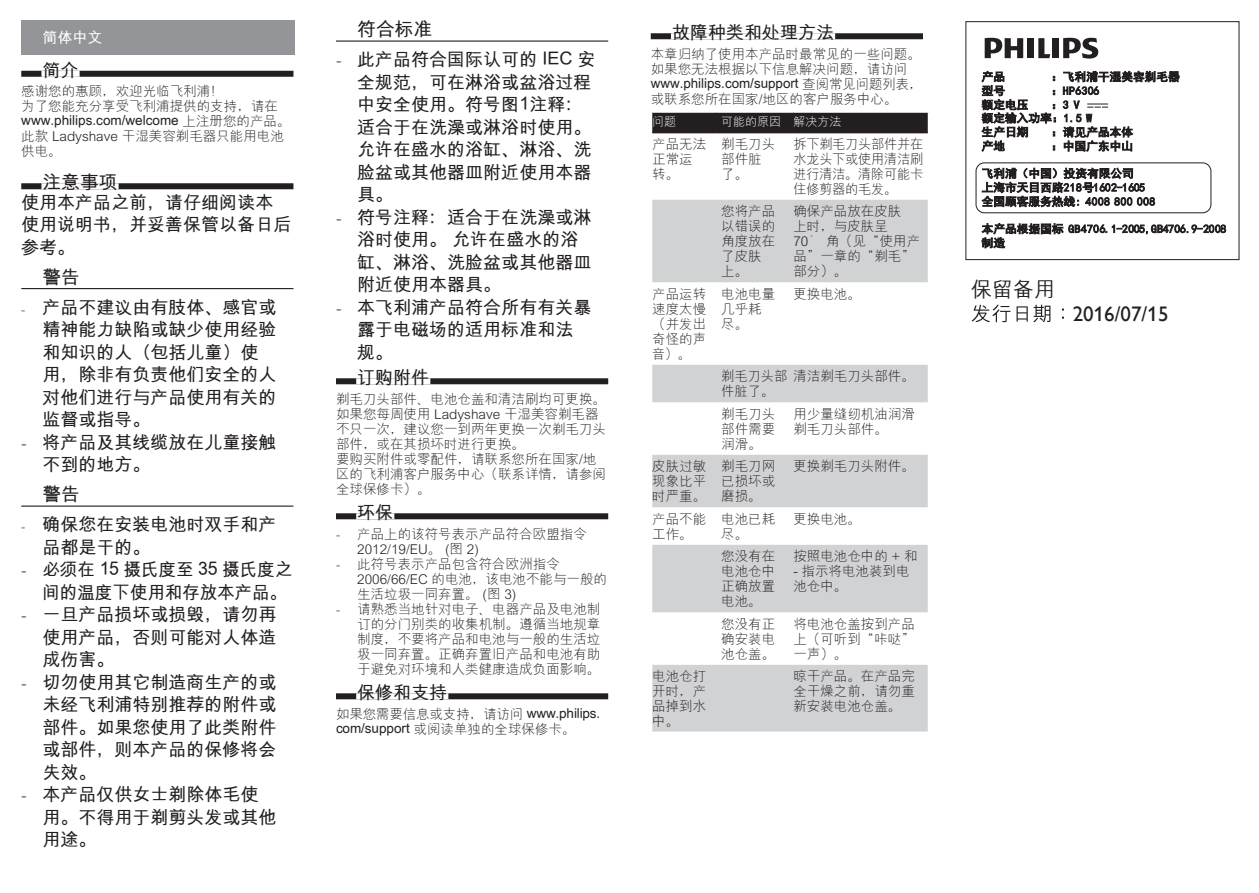
<style>
.page{position:relative;width:1259px;height:893px;background:#fff}
.page>*{position:absolute;margin:0;border:0;box-sizing:border-box;transform-origin:0 0}
.t1{font:21px "Gill Sans Alt One WGL";color:#231f20}
.t2{font:21px "M Hei GB Medium";color:#231f20}
.t3{font:18.75px "M Hei GB Bold";color:#231f20}
.t4{font:18px/22.5px "M Hei GB Bold";color:#231f20}
.t5{font:15px "M Hei GB Bold";color:#fff}
.t6{font:13.5px/15px "M Hei GB Light";color:#231f20}
.t7{font:13.5px "M Hei GB Bold";color:#231f20}
.t8{font:12px "M Hei GB Light";color:#fff}
.s1{font-family:"M Hei GB Light"}
.s2{font-family:"Gill Sans Alt One WGL Light";font-size:13.5px}
.s3{font-family:"Gill Sans Alt One WGL Light"}
.s4{font-family:"M Hei GB Bold"}
</style>
<div class="page">
<div style="left:21px;top:71px;width:272px;height:6px;background:#231f20"></div>
<div style="left:41px;top:71px;width:39px;height:6px;background:#fff"></div>
<div style="left:21px;top:183px;width:272px;height:6px;background:#231f20"></div>
<div style="left:41px;top:183px;width:78px;height:6px;background:#fff"></div>
<hr style="left:21px;top:288px;width:272px;height:1px;background:#231f20">
<hr style="left:21px;top:506px;width:272px;height:1px;background:#231f20">
<div style="left:21px;top:20px;width:273px;height:34px;background:#939598"></div>
<hr style="left:336px;top:41px;width:272px;height:1px;background:#231f20">
<div style="left:336px;top:378px;width:272px;height:6px;background:#231f20"></div>
<div style="left:356px;top:378px;width:74px;height:6px;background:#fff"></div>
<div style="left:336px;top:513px;width:272px;height:6px;background:#231f20"></div>
<div style="left:356px;top:513px;width:38px;height:6px;background:#fff"></div>
<div style="left:336px;top:693px;width:272px;height:6px;background:#231f20"></div>
<div style="left:356px;top:693px;width:92px;height:6px;background:#fff"></div>
<div style="left:651px;top:33px;width:272px;height:6px;background:#231f20"></div>
<div style="left:671px;top:33px;width:164px;height:6px;background:#fff"></div>
<svg style="left:652px;top:200px;width:275px;height:532px;fill:#d1d2d4"></svg>
<div style="left:651px;top:112px;width:276px;height:21px;background:#231f20"></div>
<hr style="left:715px;top:111px;width:78px;height:2px;background:#fff">
<hr style="left:793px;top:111px;width:136px;height:2px;background:#fff">
<hr style="left:652px;top:132px;width:63px;height:1px;background:#231f20">
<hr style="left:715px;top:132px;width:78px;height:1px;background:#231f20">
<hr style="left:793px;top:132px;width:134px;height:1px;background:#231f20">
<svg style="left:965px;top:21px;width:274px;height:239px"></svg>
<svg style="left:1038px;top:38px;width:12px;height:20px"></svg>
<div style="left:1027px;top:38px;width:7px;height:20px;background:#231f20"></div>
<div style="left:1052px;top:38px;width:6px;height:20px;background:#231f20"></div>
<svg style="left:1063px;top:38px;width:35px;height:21px"></svg>
<svg style="left:984px;top:38px;width:39px;height:20px"></svg>
<svg style="left:1063px;top:68px;width:117px;height:84px"></svg>
<svg style="left:971px;top:304px;width:39px;height:18px"></svg>
<svg style="left:1016px;top:306px;width:11px;height:16px"></svg>
<svg style="left:1033px;top:305px;width:17px;height:17px"></svg>
<p class="t5" style="left:43px;top:30px;width:61px">简体中文</p>
<h3 class="t4" style="left:43px;top:59px;width:37px">简介</h3>
<p class="t6" style="left:21px;top:84px;width:258px">感谢您的惠顾，欢迎光临飞利浦！<br>为了您能充分享受飞利浦提供的支持，请在</p>
<p class="t7" style="left:21px;top:114px;width:271px">www.philips.com/welcome <span class="s1">上注册您的产品。</span></p>
<p class="t6" style="left:21px;top:129px;width:264px">此款 Ladyshave 干湿美容剃毛器只能用电池供电。</p>
<h2 class="t3" style="left:43px;top:173px;width:76px">注意事项</h2>
<h3 class="t4" style="left:21px;top:191px;width:272px">使用本产品之前，请仔细阅读本使用说明书，并妥善保管以备日后参考。</h3>
<h2 class="t3" style="left:43px;top:267px;width:39px">警告</h2>
<h3 class="t4" style="left:43px;top:296px;width:236px;text-indent:-21px"><span class="s2">-</span> 产品不建议由有肢体、感官或精神能力缺陷或缺少使用经验和知识的人（包括儿童）使用，除非有负责他们安全的人对他们进行与产品使用有关的监督或指导。</h3>
<h3 class="t4" style="left:43px;top:431px;width:236px;text-indent:-21px"><span class="s3">-</span> 将产品及其线缆放在儿童接触不到的地方。</h3>
<h2 class="t3" style="left:43px;top:485px;width:39px">警告</h2>
<h3 class="t4" style="left:43px;top:513px;width:236px;text-indent:-21px"><span class="s2">-</span> 确保您在安装电池时双手和产品都是干的。</h3>
<h3 class="t4" style="left:21px;top:558px;width:272px;text-align:right"><span class="s3">-</span> 必须在 15 摄氏度至 35 摄氏度之间的温度下使用和存放本产品。</h3>
<h3 class="t4" style="left:43px;top:603px;width:235px;text-align:justify;text-indent:-21px"><span class="s3">-</span> 一旦产品损坏或损毁，请勿再使用产品，否则可能对人体造成伤害。</h3>
<h3 class="t4" style="left:43px;top:671px;width:235px;text-align:justify;text-indent:-21px"><span class="s3">-</span> 切勿使用其它制造商生产的或未经飞利浦特别推荐的附件或部件。如果您使用了此类附件或部件，则本产品的保修将会失效。</h3>
<h3 class="t4" style="left:43px;top:783px;width:235px;text-indent:-21px"><span class="s3">-</span> 本产品仅供女士剃除体毛使用。不得用于剃剪头发或其他用途。</h3>
<h2 class="t3" style="left:357px;top:20px;width:76px">符合标准</h2>
<h3 class="t4" style="left:357px;top:48px;width:240px;text-indent:-21px"><span class="s3">-</span> 此产品符合国际认可的 IEC 安全规范，可在淋浴或盆浴过程中安全使用。符号图1注释：适合于在洗澡或淋浴时使用。允许在盛水的浴缸、淋浴、洗脸盆或其他器皿附近使用本器具。</h3>
<h3 class="t4" style="left:357px;top:206px;width:235px;text-indent:-21px"><span class="s3">-</span> 符号注释：适合于在洗澡或淋浴时使用。 允许在盛水的浴缸、淋浴、洗脸盆或其他器皿附近使用本器具。</h3>
<h3 class="t4" style="left:357px;top:296px;width:235px;text-indent:-21px"><span class="s3">-</span> 本飞利浦产品符合所有有关暴露于电磁场的适用标准和法规。</h3>
<h3 class="t4" style="left:357px;top:366px;width:73px">订购附件</h3>
<p class="t6" style="left:336px;top:392px;width:272px">剃毛刀头部件、电池仓盖和清洁刷均可更换。如果您每周使用 Ladyshave 干湿美容剃毛器不只一次，建议您一到两年更换一次剃毛刀头部件，或在其损坏时进行更换。<br>要购买附件或零配件，请联系您所在国家/地区的飞利浦客户服务中心（联系详情，请参阅全球保修卡）。</p>
<h3 class="t4" style="left:357px;top:501px;width:37px">环保</h3>
<p class="t6" style="left:357px;top:527px;width:231px;text-indent:-21px"><span class="s3">-</span> 产品上的该符号表示产品符合欧盟指令<br>2012/19/EU。 (图 2)</p>
<p class="t6" style="left:357px;top:557px;width:251px;text-indent:-21px"><span class="s3">-</span> 此符号表示产品包含符合欧洲指令<br>2006/66/EC 的电池，该电池不能与一般的生活垃圾一同弃置。 (图 3)</p>
<p class="t6" style="left:357px;top:602px;width:244px;text-align:justify;text-indent:-21px"><span class="s3">-</span> 请熟悉当地针对电子、电器产品及电池制订的分门别类的收集机制。遵循当地规章制度，不要将产品和电池与一般的生活垃圾一同弃置。正确弃置旧产品和电池有助于避免对环境和人类健康造成负面影响。</p>
<h3 class="t4" style="left:357px;top:681px;width:91px">保修和支持</h3>
<p class="t6" style="left:336px;top:707px;width:266px">如果您需要信息或支持，请访问 <span class="s4">www.philips. com/support</span> 或阅读单独的全球保修卡。</p>
<h3 class="t4" style="left:672px;top:21px;width:164px">故障种类和处理方法</h3>
<p class="t6" style="left:651px;top:47px;width:271px">本章归纳了使用本产品时最常见的一些问题。如果您无法根据以下信息解决问题，请访问</p>
<p class="t7" style="left:651px;top:77px;width:273px">www.philips.com/support <span class="s1">查阅常见问题列表，</span></p>
<p class="t6" style="left:651px;top:92px;width:248px">或联系您所在国家/地区的客户服务中心。</p>
<p class="t8" style="left:652px;top:115px;width:25px">问题</p>
<p class="t8" style="left:721px;top:115px;width:122px">可能的原因 解决方法</p>
<p class="t6" style="left:652px;top:137px;width:55px">产品无法正常运转。</p>
<p class="t6" style="left:721px;top:137px;width:55px">剃毛刀头部件脏了。</p>
<p class="t6" style="left:793px;top:137px;width:131px;text-align:justify">拆下剃毛刀头部件并在水龙头下或使用清洁刷进行清洁。清除可能卡住修剪器的毛发。</p>
<p class="t6" style="left:721px;top:204px;width:55px">您将产品以错误的角度放在了皮肤上。</p>
<p class="t6" style="left:793px;top:204px;width:128px">确保产品放在皮肤<br>上时，与皮肤呈<br>70° 角（见“使用产品”一章的“剃毛”部分）。</p>
<p class="t6" style="left:652px;top:287px;width:55px;text-align:justify">产品运转速度太慢（并发出奇怪的声音）。</p>
<p class="t6" style="left:721px;top:287px;width:55px">电池电量几乎耗尽。</p>
<p class="t6" style="left:793px;top:287px;width:69px">更换电池。</p>
<p class="t6" style="left:721px;top:369px;width:195px">剃毛刀头部清洁剃毛刀头部件。件脏了。</p>
<p class="t6" style="left:721px;top:407px;width:56px;text-align:justify">剃毛刀头部件需要润滑。</p>
<p class="t6" style="left:793px;top:407px;width:123px">用少量缝纫机油润滑剃毛刀头部件。</p>
<p class="t6" style="left:652px;top:459px;width:55px;text-align:justify">皮肤过敏现象比平时严重。</p>
<p class="t6" style="left:721px;top:459px;width:55px;text-align:justify">剃毛刀网已损坏或磨损。</p>
<p class="t6" style="left:793px;top:459px;width:123px">更换剃毛刀头附件。</p>
<p class="t6" style="left:652px;top:512px;width:55px">产品不能工作。</p>
<p class="t6" style="left:721px;top:512px;width:55px">电池已耗尽。</p>
<p class="t6" style="left:793px;top:512px;width:69px">更换电池。</p>
<p class="t6" style="left:721px;top:549px;width:55px;text-align:justify">您没有在电池仓中正确放置电池。</p>
<p class="t6" style="left:793px;top:549px;width:126px">按照电池仓中的 + 和</p>
<p class="t6" style="left:793px;top:564px;width:118px">- 指示将电池装到电池仓中。</p>
<p class="t6" style="left:721px;top:617px;width:55px;text-align:justify">您没有正确安装电池仓盖。</p>
<p class="t6" style="left:793px;top:617px;width:123px;text-align:justify">将电池仓盖按到产品上（可听到“咔哒”一声）。</p>
<p class="t6" style="left:652px;top:669px;width:55px;text-align:justify">电池仓打开时，产品掉到水中。</p>
<p class="t6" style="left:793px;top:669px;width:123px;text-align:justify">晾干产品。在产品完全干燥之前，请勿重新安装电池仓盖。</p>
<h1 class="t2" style="left:971px;top:278px;width:85px">保留备用</h1>
<h1 class="t1" style="left:1072px;top:300px;width:97px">2016/07/15</h1>
</div>
